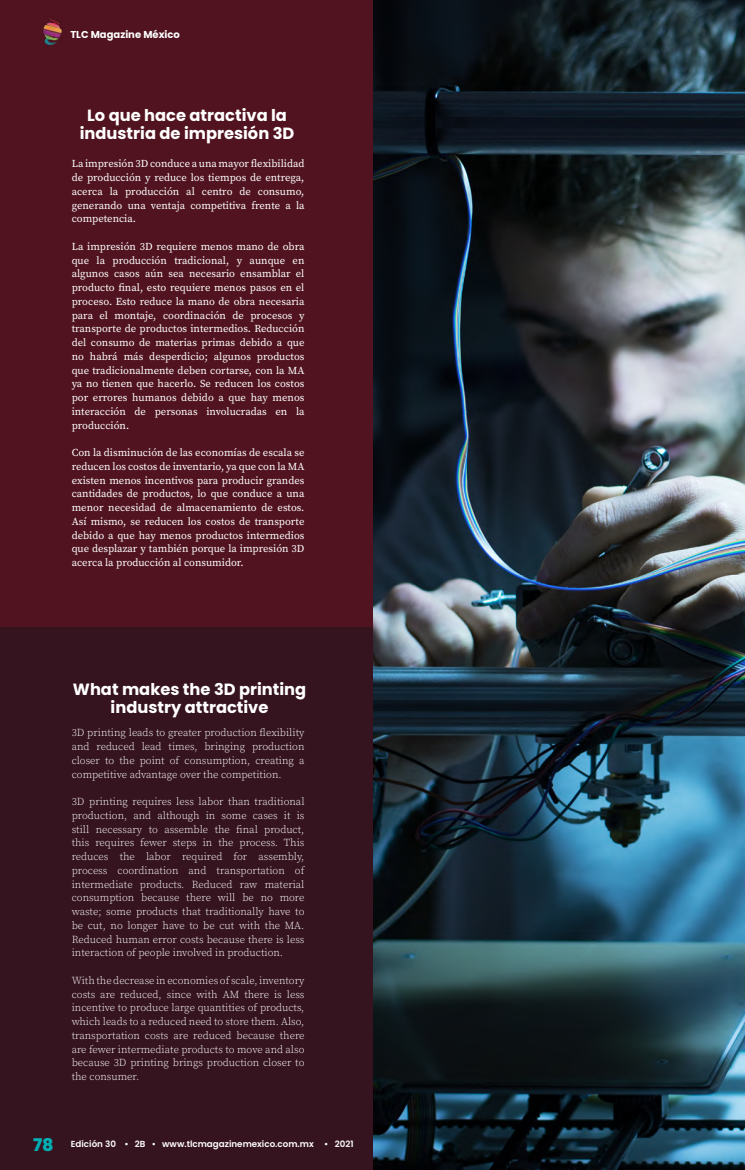
<style>
.page{position:relative;width:745px;height:1170px;background:#fff}
.page>*{position:absolute;margin:0;border:0;box-sizing:border-box;transform-origin:0 0}
.t1{font:800 17.5px "Poppins";color:#00afb4}
.t2{font:700 16.25px/17.5px "Poppins";color:#fff;text-align:center}
.t3{font:10.62px/13.8px "Source Serif Pro";color:#fff;text-align:justify}
.t4{font:300 10.62px/13.8px "Source Serif Pro";color:#fff;text-align:justify}
.t5{font:700 10px "Poppins";color:#fff}
.t6{font:600 8.75px "Poppins";color:#fff}
</style>
<div class="page">
<img style="left:372px;top:0;width:372px;height:1169px">
<div style="left:0;top:0;width:372px;height:627px;background:#50131f"></div>
<div style="left:0;top:627px;width:372px;height:542px;background:#36141f"></div>
<img style="left:43px;top:18px;width:19px;height:28px">
<p class="t5" style="left:70px;top:29px;width:111px">TLC Magazine México</p>
<h2 class="t2" style="left:80px;top:107px;width:216px">Lo que hace atractiva la industria de impresión 3D</h2>
<p class="t3" style="left:72px;top:157px;width:234px">La impresión 3D conduce a una mayor flexibilidad de producción y reduce los tiempos de entrega, acerca la producción al centro de consumo, generando una ventaja competitiva frente a la competencia.</p>
<p class="t3" style="left:72px;top:239px;width:234px">La impresión 3D requiere menos mano de obra que la producción tradicional, y aunque en algunos casos aún sea necesario ensamblar el producto final, esto requiere menos pasos en el proceso. Esto reduce la mano de obra necesaria para el montaje, coordinación de procesos y transporte de productos intermedios. Reducción del consumo de materias primas debido a que no habrá más desperdicio; algunos productos que tradicionalmente deben cortarse, con la MA ya no tienen que hacerlo. Se reducen los costos por errores humanos debido a que hay menos interacción de personas involucradas en la producción.</p>
<p class="t3" style="left:72px;top:445px;width:234px">Con la disminución de las economías de escala se reducen los costos de inventario, ya que con la MA existen menos incentivos para producir grandes cantidades de productos, lo que conduce a una menor necesidad de almacenamiento de estos.<br>Así mismo, se reducen los costos de transporte debido a que hay menos productos intermedios que desplazar y también porque la impresión 3D acerca la producción al consumidor.</p>
<h2 class="t2" style="left:73px;top:680px;width:235px">What makes the 3D printing industry attractive</h2>
<p class="t4" style="left:72px;top:726px;width:234px">3D printing leads to greater production flexibility and reduced lead times, bringing production closer to the point of consumption, creating a competitive advantage over the competition.</p>
<p class="t4" style="left:72px;top:794px;width:234px">3D printing requires less labor than traditional production, and although in some cases it is still necessary to assemble the final product, this requires fewer steps in the process. This reduces the labor required for assembly, process coordination and transportation of intermediate products. Reduced raw material consumption because there will be no more waste; some products that traditionally have to be cut, no longer have to be cut with the MA.<br>Reduced human error costs because there is less interaction of people involved in production.</p>
<p class="t4" style="left:72px;top:973px;width:234px">With the decrease in economies of scale, inventory costs are reduced, since with AM there is less incentive to produce large quantities of products, which leads to a reduced need to store them. Also, transportation costs are reduced because there are fewer intermediate products to move and also because 3D printing brings production closer to the consumer.</p>
<h1 class="t1" style="left:33px;top:1134px;width:22px">78</h1>
<p class="t6" style="left:71px;top:1138px;width:284px">Edición 30 • 2B • www.tlcmagazinemexico.com.mx • 2021</p>
</div>
